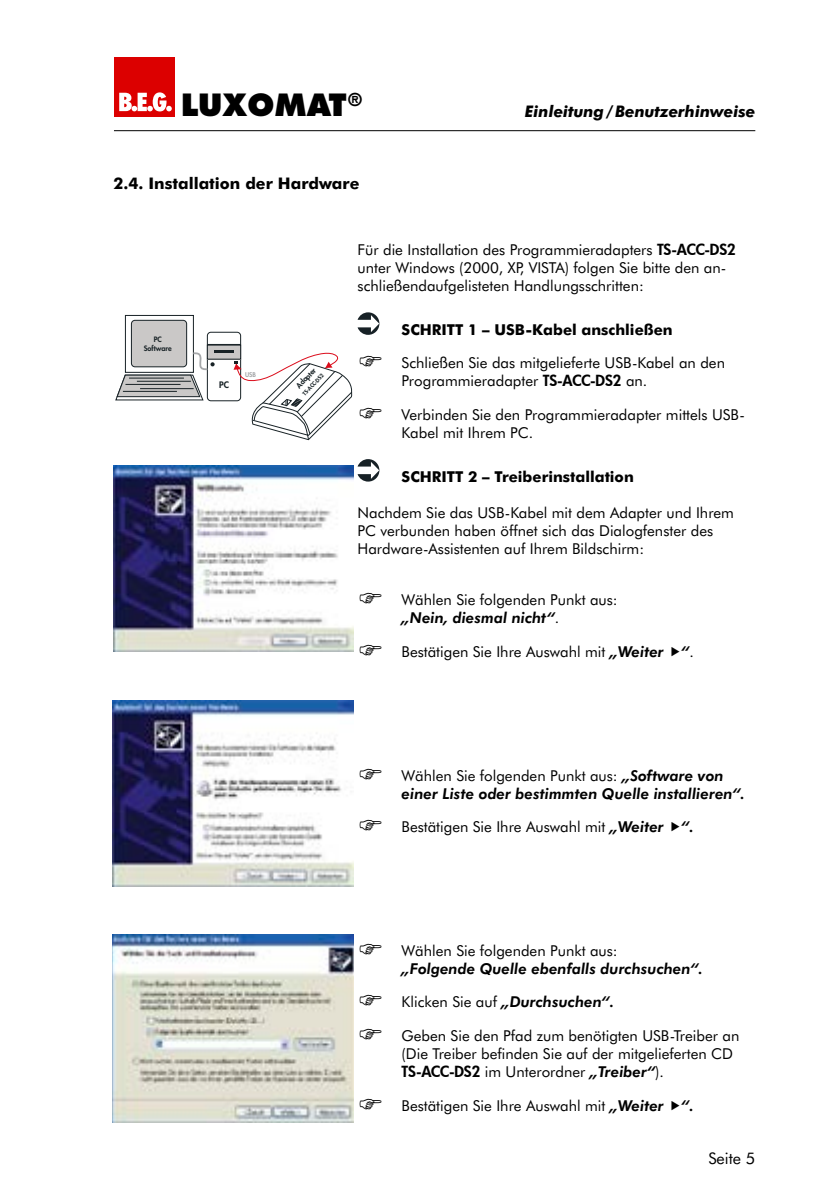
<style>
.page{position:relative;width:840px;height:1191px;background:#fff}
.page>*{position:absolute;margin:0;border:0;box-sizing:border-box;transform-origin:0 0}
.t1{font:800 29.8px "Futura";color:#000}
.t2{font:italic 700 16px "Futura BT";color:#000}
.t3{font:700 16px "Futura BT";color:#000}
.t4{font:16px "Futura BT";color:#000}
.t5{font:15px/18px "Futura BT";color:#000}
.t6{font:italic 800 15px/18px "Futura BT";color:#000}
.t7{font:700 15px "Futura BT";color:#000}
.t8{font:800 8.8px "Futura";color:#182226}
.t9{font:800 7.2px/8.6px "Futura";letter-spacing:-.005em;color:#182226;text-align:center}
.t10{font:800 6.4px "Futura";color:#a6a8aa}
.t11{font:800 5.4px "Futura";color:#182226}
.s1{font-family:"Futura";font-weight:800}
.s2{font-weight:800;font-style:italic}
.s3{font-weight:400;font-style:normal}
</style>
<div class="page">
<div style="left:113px;top:57px;width:61px;height:59px;background:#dc0000"></div>
<svg style="left:119px;top:92px;width:53px;height:19px"></svg>
<hr style="left:114px;top:130px;width:640px;height:1px;background:#000">
<svg style="left:357px;top:312px;width:22px;height:23px"></svg>
<svg style="left:357px;top:459px;width:22px;height:22px"></svg>
<svg style="left:130px;top:319px;width:58px;height:31px"></svg>
<div style="left:125px;top:315px;width:69px;height:58px;border:1px solid #182226"></div>
<div style="left:131px;top:320px;width:55px;height:47px;background:#cac8c7;border-radius:4px"></div>
<div style="left:131px;top:320px;width:56px;height:47px;border:1px solid #182226;border-radius:4px"></div>
<div style="left:207px;top:332px;width:34px;height:69px;border:1px solid #182226;border-radius:4px"></div>
<hr style="left:207px;top:344px;width:33px;height:1px;background:#182226">
<div style="left:207px;top:345px;width:33px;height:14px;background:#cac8c7"></div>
<svg style="left:115px;top:350px;width:238px;height:91px"></svg>
<img style="left:113px;top:466px;width:240px;height:185px">
<img style="left:113px;top:700px;width:240px;height:186px">
<img style="left:113px;top:934px;width:241px;height:189px">
<h1 class="t1" style="left:181px;top:87px;width:182px">LUXOMAT<sup>®</sup></h1>
<p class="t3" style="left:113px;top:173px;width:247px">2.4. Installation der Hardware</p>
<p class="t2" style="left:524px;top:101px;width:232px">Einleitung/Benutzerhinweise</p>
<p class="t9" style="left:144px;top:335px;width:29px">PC<br>Software</p>
<p class="t8" style="left:219px;top:379px;width:11px">PC</p>
<p class="t10" style="left:245px;top:371px;width:12px">USB</p>
<p class="t9" style="left:294px;top:384px;width:26px;rotate:-46deg">Adapter</p>
<p class="t11" style="left:301px;top:392px;width:29px;rotate:-46deg">TS-ACC-DS2</p>
<p class="t5" style="left:357px;top:241px;width:379px">Für die Installation des Programmieradapters <span class="s1">TS-ACC-DS2 </span>unter Windows (2000, XP, VISTA) folgen Sie bitte den an&shy;schließendaufgelisteten Handlungsschritten:</p>
<p class="t7" style="left:401px;top:320px;width:272px">SCHRITT 1 – USB-Kabel anschließen</p>
<p class="t5" style="left:401px;top:354px;width:325px">Schließen Sie das mitgelieferte USB-Kabel an den<br>Programmieradapter <span class="s1">TS-ACC-DS2</span> an.</p>
<p class="t5" style="left:401px;top:405px;width:344px">Verbinden Sie den Programmieradapter mittels USB-<br>Kabel mit Ihrem PC.</p>
<p class="t7" style="left:401px;top:467px;width:233px">SCHRITT 2 – Treiberinstallation</p>
<p class="t5" style="left:357px;top:503px;width:378px">Nachdem Sie das USB-Kabel mit dem Adapter und Ihrem<br>PC verbunden haben öffnet sich das Dialogfenster des<br>Hardware-Assistenten auf Ihrem Bildschirm:</p>
<p class="t5" style="left:401px;top:591px;width:217px">Wählen Sie folgenden Punkt aus: <span class="s2">„Nein, diesmal nicht“</span>.</p>
<p class="t5" style="left:401px;top:642px;width:293px">Bestätigen Sie Ihre Auswahl mit <span class="s2">„Weiter “</span>.</p>
<p class="t6" style="left:401px;top:766px;width:345px"><span class="s3">Wählen Sie folgenden Punkt aus:</span> „Software von einer Liste oder bestimmten Quelle installieren“.</p>
<p class="t5" style="left:401px;top:817px;width:293px">Bestätigen Sie Ihre Auswahl mit <span class="s2">„Weiter “.</span></p>
<p class="t5" style="left:401px;top:941px;width:217px">Wählen Sie folgenden Punkt aus:</p>
<p class="t6" style="left:401px;top:959px;width:303px">„Folgende Quelle ebenfalls durchsuchen“.</p>
<p class="t6" style="left:401px;top:993px;width:214px"><span class="s3">Klicken Sie auf</span> „Durchsuchen“.</p>
<p class="t5" style="left:401px;top:1026px;width:339px">Geben Sie den Pfad zum benötigten USB-Treiber an (Die Treiber befinden Sie auf der mitgelieferten CD<br><span class="s1">TS-ACC-DS2</span> im Unterordner <span class="s2">„Treiber“</span>).</p>
<p class="t5" style="left:401px;top:1096px;width:293px">Bestätigen Sie Ihre Auswahl mit <span class="s2">„Weiter “.</span></p>
<p class="t4" style="left:708px;top:1148px;width:48px">Seite 5</p>
</div>
